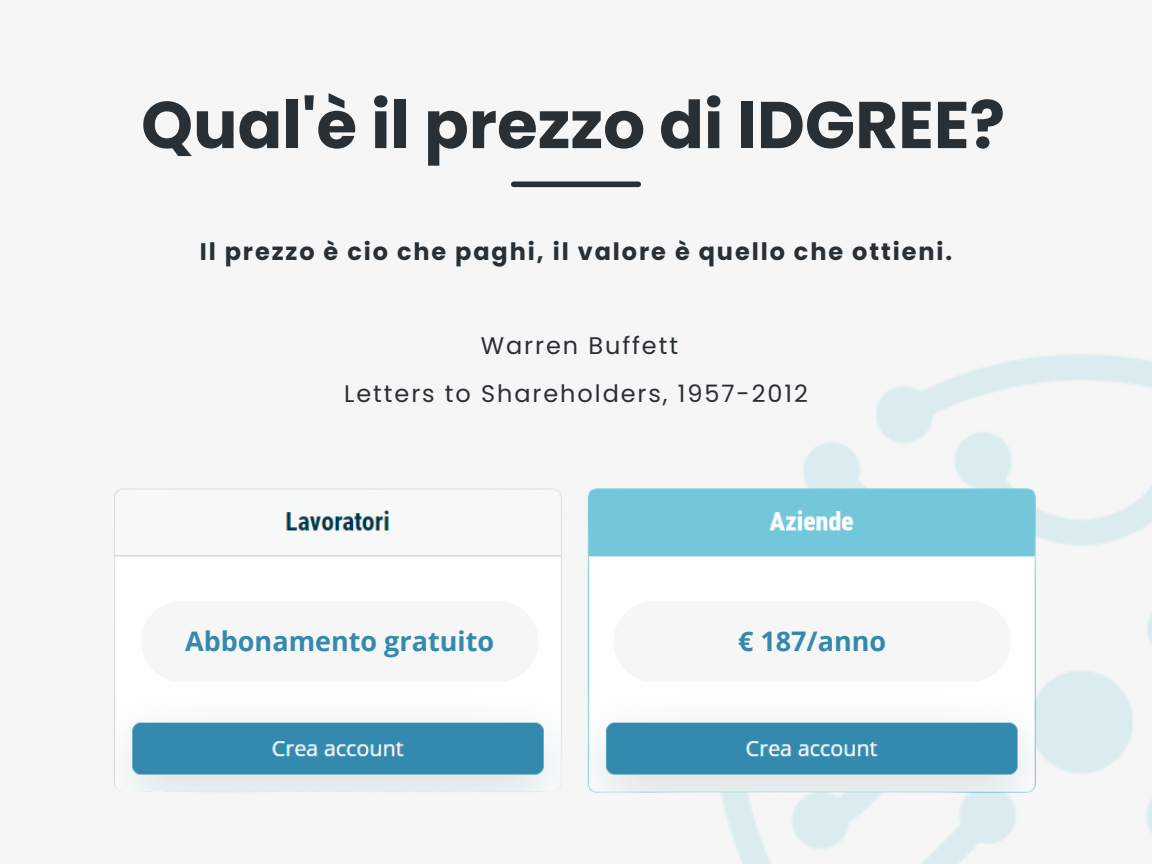
<style>
.page{position:relative;width:1152px;height:864px;background:#f6f6f6}
.page>*{position:absolute;margin:0;border:0;box-sizing:border-box;transform-origin:0 0}
.t1{font:700 66px "Poppins";color:#283035}
.t2{font:700 27px "Open Sans";color:#338aad}
.t3{font:700 24px "Poppins";letter-spacing:.08em;color:#283035}
.t4{font:24px "Poppins";letter-spacing:.08em;color:#283035}
</style>
<div class="page">
<img style="left:724px;top:354px;width:428px;height:510px">
<img style="left:114px;top:471px;width:951px;height:336px">
<div style="left:514px;top:181px;width:124px;height:6px;background:#283035"></div>
<div style="left:141px;top:601px;width:398px;height:81px;background:#f6f6f6;border-radius:40px"></div>
<div style="left:613px;top:601px;width:398px;height:81px;background:#f6f6f6;border-radius:40px"></div>
<p class="t1" style="left:141px;top:79px;width:865px">Qual'è il prezzo di IDGREE?</p>
<p class="t3" style="left:200px;top:235px;width:754px">Il prezzo è cio che paghi, il valore è quello che ottieni.</p>
<p class="t4" style="left:481px;top:329px;width:199px">Warren Buffett</p>
<p class="t4" style="left:344px;top:376px;width:465px">Letters to Shareholders, 1957-2012</p>
<p class="t2" style="left:185px;top:622px;width:310px">Abbonamento gratuito</p>
<p class="t2" style="left:738px;top:622px;width:150px">€ 187/anno</p>
</div>
